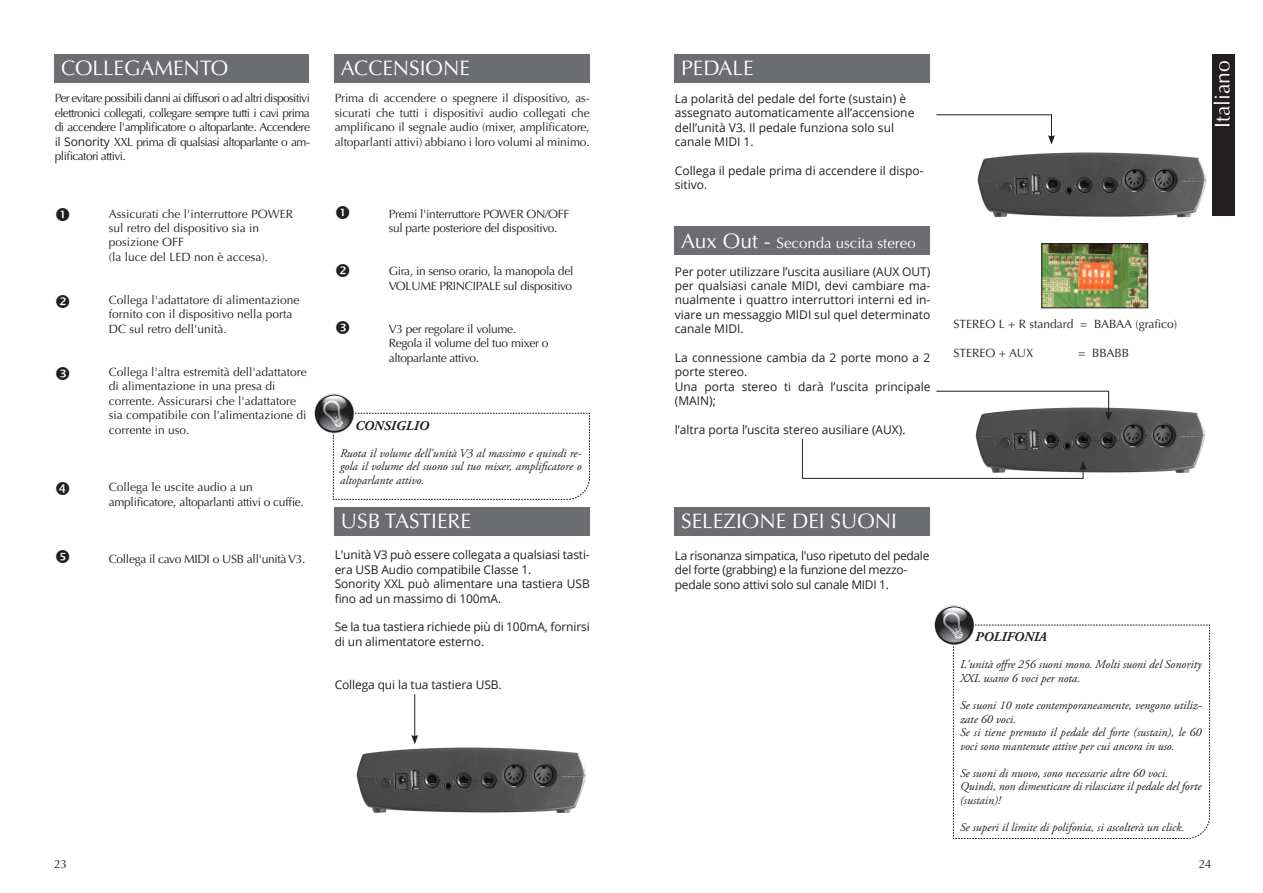
<style>
.page{position:relative;width:1263px;height:893px;background:#fff}
.page>*{position:absolute;margin:0;border:0;box-sizing:border-box;transform-origin:0 0}
.t1{font:21px "Optima LT Std";color:#fff}
.t2{font:15px "Optima LT Std";color:#fff}
.t3{font:italic 700 13.5px "Adobe Garamond Pro";color:#231f20}
.t4{font:12px/14.4px "Optima LT Std";letter-spacing:-.01em;color:#231f20}
.t5{font:12px/14.4px "Open Sans";color:#231f20}
.t6{font:italic 12px/13.5px "Adobe Garamond Pro";color:#231f20}
.t7{font:12px/14.4px "Open Sans";letter-spacing:-.025em;color:#231f20}
.s1{font-family:"Open Sans"}
.s2{font-size:21px}
</style>
<div class="page">
<hr style="left:414px;top:694px;width:1px;height:43px;background:#231f20">
<svg style="left:411px;top:735px;width:7px;height:9px"></svg>
<img style="left:356px;top:747px;width:230px;height:66px">
<img style="left:938px;top:407px;width:267px;height:71px">
<img style="left:977px;top:151px;width:258px;height:67px">
<hr style="left:936px;top:391px;width:172px;height:1px;background:#231f20">
<hr style="left:936px;top:114px;width:116px;height:1px;background:#231f20">
<svg style="left:1105px;top:391px;width:7px;height:30px"></svg>
<svg style="left:1048px;top:114px;width:7px;height:31px"></svg>
<hr style="left:802px;top:439px;width:1px;height:40px;background:#231f20">
<hr style="left:802px;top:478px;width:281px;height:1px;background:#231f20">
<svg style="left:1080px;top:460px;width:6px;height:19px"></svg>
<svg style="left:934px;top:605px;width:40px;height:40px"></svg>
<div style="left:935px;top:606px;width:39px;height:38px;background:#e1e1e2;border-radius:19px"></div>
<div style="left:935px;top:606px;width:38px;height:38px;background:#231f20;border-radius:50%"></div>
<svg style="left:939px;top:607px;width:271px;height:232px"></svg>
<img style="left:1044px;top:245px;width:102px;height:61px">
<div style="left:1042px;top:243px;width:106px;height:65px;border:1px solid #231f20"></div>
<div style="left:55px;top:54px;width:254px;height:28px;background:#6c6d70"></div>
<div style="left:335px;top:54px;width:255px;height:28px;background:#6c6d70"></div>
<div style="left:675px;top:54px;width:255px;height:28px;background:#6c6d70"></div>
<div style="left:675px;top:227px;width:255px;height:28px;background:#6c6d70"></div>
<div style="left:675px;top:507px;width:255px;height:29px;background:#6c6d70"></div>
<div style="left:335px;top:507px;width:255px;height:29px;background:#6c6d70"></div>
<svg style="left:314px;top:393px;width:40px;height:40px"></svg>
<svg style="left:315px;top:394px;width:39px;height:39px"></svg>
<div style="left:316px;top:395px;width:37px;height:37px;background:#231f20;border-radius:50%"></div>
<svg style="left:319px;top:396px;width:271px;height:104px"></svg>
<div style="left:1212px;top:54px;width:22px;height:162px;background:#231f20"></div>
<p class="t1" style="left:61px;top:56px;width:169px">COLLEGAMENTO</p>
<p class="t1" style="left:341px;top:56px;width:130px">ACCENSIONE</p>
<p class="t1" style="left:681px;top:56px;width:74px">PEDALE</p>
<p class="t4" style="left:55px;top:91px;width:257px;text-align:justify">Per evitare possibili danni ai diffusori o ad altri dispositivi elettronici collegati, collegare sempre tutti i cavi prima di accendere l'amplificatore o altoparlante. Accendere il <span class="s1">Sonority</span> XXL prima di qualsiasi altoparlante o am&shy;plificatori attivi.</p>
<p class="t4" style="left:109px;top:206px;width:186px">Assicurati che l'interruttore POWER sul retro del dispositivo sia in</p>
<p class="t4" style="left:109px;top:235px;width:77px">posizione OFF</p>
<p class="t4" style="left:109px;top:250px;width:161px">(la luce del LED non è accesa).</p>
<p class="t4" style="left:109px;top:293px;width:192px">Collega l'adattatore di alimentazione fornito con il dispositivo nella porta<br>DC sul retro dell'unità.</p>
<p class="t4" style="left:109px;top:365px;width:199px">Collega l'altra estremità dell'adattatore di alimentazione in una presa di</p>
<p class="t4" style="left:109px;top:394px;width:199px">corrente. Assicurarsi che l'adattatore sia compatibile con l’alimentazione di corrente in uso.</p>
<p class="t4" style="left:109px;top:480px;width:146px">Collega le uscite audio a un</p>
<p class="t4" style="left:109px;top:494px;width:196px">amplificatore, altoparlanti attivi o cuffie.</p>
<p class="t4" style="left:109px;top:552px;width:198px">Collega il cavo MIDI o USB all'unità V3.</p>
<p class="t4" style="left:335px;top:91px;width:257px;text-align:justify">Prima di accendere o spegnere il dispositivo, as&shy;sicurati che tutti i dispositivi audio collegati che amplificano il segnale audio (mixer, amplificatore, altoparlanti attivi) abbiano i loro volumi al minimo.</p>
<p class="t4" style="left:389px;top:206px;width:182px">Premi l'interruttore POWER ON/OFF</p>
<p class="t4" style="left:389px;top:221px;width:170px">sul parte posteriore del dispositivo.</p>
<p class="t4" style="left:389px;top:264px;width:186px">Gira, in senso orario, la manopola del</p>
<p class="t4" style="left:389px;top:278px;width:185px">VOLUME PRINCIPALE sul dispositivo</p>
<p class="t4" style="left:389px;top:322px;width:129px">V3 per regolare il volume.</p>
<p class="t4" style="left:389px;top:336px;width:161px">Regola il volume del tuo mixer o</p>
<p class="t4" style="left:389px;top:350px;width:92px">altoparlante attivo.</p>
<p class="t3" style="left:355px;top:418px;width:75px">CONSIGLIO</p>
<p class="t6" style="left:340px;top:446px;width:243px;text-align:justify">Ruota il volume dell'unità V3 al massimo e quindi re&shy;gola il volume del suono sul tuo mixer, amplificatore o altoparlante attivo.</p>
<p class="t5" style="left:675px;top:91px;width:241px">La polarità del pedale del forte (sustain) è assegnato automaticamente all’accensione dell’unità V3. Il pedale funziona solo sul canale MIDI 1.</p>
<p class="t5" style="left:675px;top:163px;width:250px">Collega il pedale prima di accendere il dispo&shy;sitivo.</p>
<p class="t2" style="left:681px;top:234px;width:236px"><span class="s2">Aux Out -</span> Seconda uscita stereo</p>
<p class="t5" style="left:675px;top:264px;width:257px;text-align:justify">Per poter utilizzare l’uscita ausiliare (AUX OUT) per qualsiasi canale MIDI, devi cambiare ma&shy;nualmente i quattro interruttori interni ed in&shy;viare un messaggio MIDI sul quel determinato canale MIDI.</p>
<p class="t5" style="left:675px;top:350px;width:257px">La connessione cambia da 2 porte mono a 2 porte stereo.</p>
<p class="t5" style="left:675px;top:379px;width:257px">Una porta stereo ti darà l’uscita principale (MAIN);</p>
<p class="t5" style="left:675px;top:422px;width:232px">l’altra porta l’uscita stereo ausiliare (AUX).</p>
<p class="t1" style="left:341px;top:509px;width:131px">USB TASTIERE</p>
<p class="t1" style="left:681px;top:509px;width:217px">SELEZIONE DEI SUONI</p>
<p class="t5" style="left:335px;top:548px;width:257px">L'unità V3 può essere collegata a qualsiasi tasti&shy;era USB Audio compatibile Classe 1.</p>
<p class="t5" style="left:335px;top:576px;width:257px">Sonority XXL può alimentare una tastiera USB fino ad un massimo di 100mA.</p>
<p class="t5" style="left:335px;top:620px;width:257px">Se la tua tastiera richiede più di 100mA, fornirsi di un alimentatore esterno.</p>
<p class="t5" style="left:335px;top:677px;width:168px">Collega qui la tua tastiera USB.</p>
<p class="t7" style="left:675px;top:548px;width:256px">La risonanza simpatica, l'uso ripetuto del pedale del forte (grabbing) e la funzione del mezzo&shy;pedale sono attivi solo sul canale MIDI 1.</p>
<p class="t1" style="left:1210px;top:128px;width:69px;rotate:-90deg">Italiano</p>
<p class="t4" style="left:954px;top:317px;width:225px">STEREO L + R standard = BABAA (grafico)</p>
<p class="t4" style="left:954px;top:345px;width:81px">STEREO + AUX</p>
<p class="t4" style="left:1078px;top:345px;width:52px">= BBABB</p>
<p class="t3" style="left:975px;top:629px;width:73px">POLIFONIA</p>
<p class="t6" style="left:960px;top:658px;width:243px">L'unità offre 256 suoni mono. Molti suoni del Sonority<br>XXL usano 6 voci per nota.</p>
<p class="t6" style="left:960px;top:699px;width:243px">Se suoni 10 note contemporaneamente, vengono utiliz&shy;zate 60 voci.</p>
<p class="t6" style="left:960px;top:726px;width:243px">Se si tiene premuto il pedale del forte (sustain), le 60 voci sono mantenute attive per cui ancora in uso.</p>
<p class="t6" style="left:960px;top:766px;width:209px">Se suoni di nuovo, sono necessarie altre 60 voci.</p>
<p class="t6" style="left:960px;top:780px;width:243px">Quindi, non dimenticare di rilasciare il pedale del forte (sustain)!</p>
<p class="t6" style="left:960px;top:820px;width:226px">Se superi il limite di polifonia, si ascolterà un click.</p>
<p class="t4" style="left:54px;top:857px;width:15px">23</p>
<p class="t4" style="left:1199px;top:857px;width:14px">24</p>
</div>
